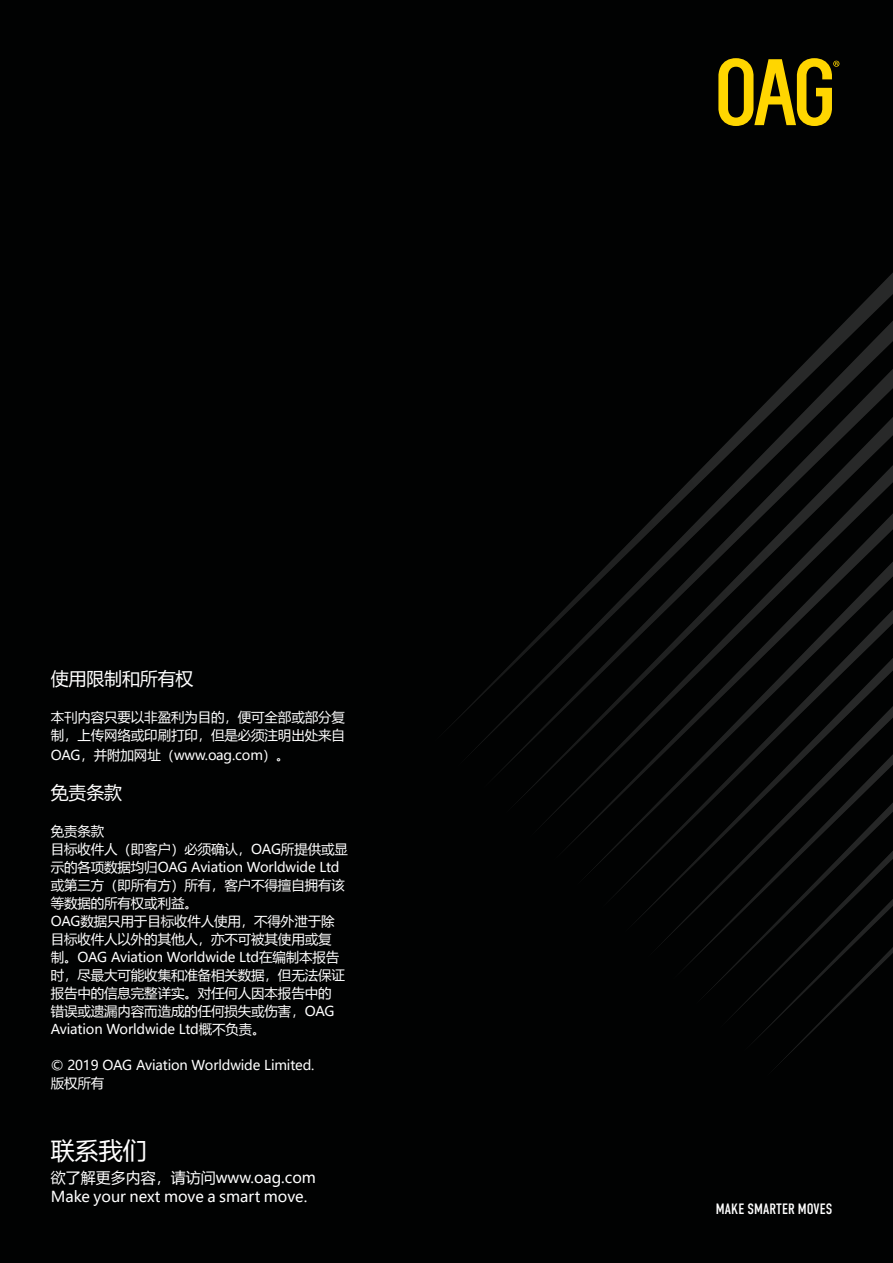
<style>
.page{position:relative;width:893px;height:1263px;background:#010202}
.page>*{position:absolute;margin:0;border:0;box-sizing:border-box;transform-origin:0 0}
.t1{font:24px "Microsoft Ya Hei";color:#fff}
.t2{font:18px "Microsoft Ya Hei";letter-spacing:-.01em;color:#fff}
.t3{font:15px/19.5px "Microsoft Ya Hei";color:#fff}
.t4{font:15px "DIN Condensed";letter-spacing:.01em;color:#fff}
.t5{font:13.5px/18px "Microsoft Ya Hei";letter-spacing:-.01em;color:#fff}
</style>
<div class="page">
<svg style="left:527px;top:60px;width:313px;height:764px"></svg>
<svg style="left:551px;top:84px;width:289px;height:761px"></svg>
<svg style="left:575px;top:108px;width:265px;height:766px"></svg>
<svg style="left:598px;top:132px;width:242px;height:762px"></svg>
<svg style="left:622px;top:155px;width:218px;height:766px"></svg>
<svg style="left:646px;top:179px;width:194px;height:767px"></svg>
<svg style="left:670px;top:203px;width:170px;height:760px"></svg>
<svg style="left:694px;top:227px;width:146px;height:767px"></svg>
<svg style="left:718px;top:251px;width:175px;height:766px"></svg>
<svg style="left:741px;top:274px;width:152px;height:766px"></svg>
<svg style="left:765px;top:298px;width:128px;height:769px"></svg>
<h2 class="t2" style="left:51px;top:666px;width:144px">使用限制和所有权</h2>
<p class="t5" style="left:51px;top:708px;width:296px">本刊内容只要以非盈利为目的，便可全部或部分复制，上传网络或印刷打印，但是必须注明出处来自</p>
<p class="t5" style="left:51px;top:745px;width:240px">OAG，并附加网址（www.oag.com）。</p>
<h2 class="t2" style="left:51px;top:780px;width:73px">免责条款</h2>
<p class="t5" style="left:51px;top:822px;width:299px">免责条款<br>目标收件人（即客户）必须确认，OAG所提供或显示的各项数据均归OAG Aviation Worldwide Ltd或第三方（即所有方）所有，客户不得擅自拥有该等数据的所有权或利益。<br>OAG数据只用于目标收件人使用，不得外泄于除目标收件人以外的其他人，亦不可被其使用或复制。OAG Aviation Worldwide Ltd在编制本报告时，尽最大可能收集和准备相关数据，但无法保证报告中的信息完整详实。对任何人因本报告中的错误或遗漏内容而造成的任何损失或伤害，OAG<br>Aviation Worldwide Ltd概不负责。</p>
<p class="t5" style="left:51px;top:1056px;width:265px">© 2019 OAG Aviation Worldwide Limited.版权所有</p>
<h1 class="t1" style="left:51px;top:1134px;width:97px">联系我们</h1>
<p class="t3" style="left:51px;top:1167px;width:267px">欲了解更多内容，请访问www.oag.com<br>Make your next move a smart move.</p>
<p class="t4" style="left:716px;top:1200px;width:118px">MAKE SMARTER MOVES</p>
</div>
